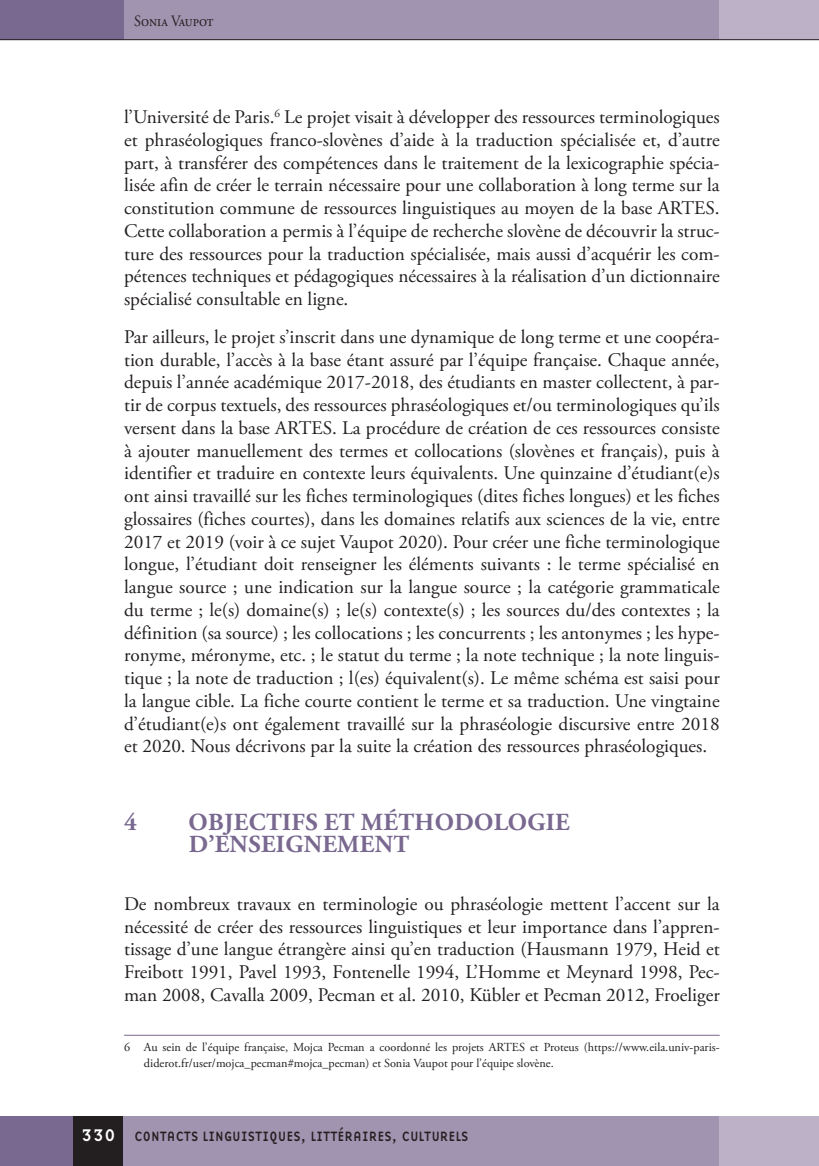
<style>
.page{position:relative;width:819px;height:1166px;background:#fff}
.page>*{position:absolute;margin:0;border:0;box-sizing:border-box;transform-origin:0 0}
.R_Naslov_-_Prva_rave{font:700 24.5px/22.8px "Adobe Garamond Pro";letter-spacing:.015em;color:#796990}
.Navaden{font:19.25px/22.8px "Adobe Garamond Pro";color:#231f20;text-align:justify}
.t1{font:15.75px "Adobe Garamond Pro";color:#231f20;scale:.9 1}
.t2{font:14px "Base Nine";letter-spacing:-.01em;color:#231f20;scale:.93 1}
.t3{font:12.25px/15.8px "Adobe Garamond Pro";color:#231f20}
.s1{font-size:17.5px;color:#fff}
</style>
<div class="page">
<div style="left:122px;top:0;width:597px;height:40px;background:#a194b0"></div>
<div style="left:719px;top:0;width:100px;height:40px;background:#bcb1c7"></div>
<div style="left:0;top:0;width:124px;height:40px;background:#796990"></div>
<hr style="left:0;top:39px;width:819px;height:1px;background:#231f20">
<div style="left:123px;top:1116px;width:621px;height:50px;background:#a194b0"></div>
<div style="left:719px;top:1116px;width:100px;height:50px;background:#bcb1c7"></div>
<div style="left:0;top:1116px;width:74px;height:50px;background:#796990"></div>
<div style="left:74px;top:1116px;width:49px;height:50px;background:#231f20"></div>
<hr style="left:124px;top:1035px;width:595px;height:1px;background:#796990">
<p class="t1" style="left:134px;top:11px;width:90px">Sonia Vaupot</p>
<p class="Navaden" style="left:124px;top:106px;width:597px">l’Université de Paris.<sup>6</sup> Le projet visait à développer des ressources terminologiques et phraséologiques franco-slovènes d’aide à la traduction spécialisée et, d’autre part, à transférer des compétences dans le traitement de la lexicographie spécia&shy;lisée afin de créer le terrain nécessaire pour une collaboration à long terme sur la constitution commune de ressources linguistiques au moyen de la base ARTES.<br>Cette collaboration a permis à l’équipe de recherche slovène de découvrir la struc&shy;ture des ressources pour la traduction spécialisée, mais aussi d’acquérir les com&shy;pétences techniques et pédagogiques nécessaires à la réalisation d’un dictionnaire spécialisé consultable en ligne.</p>
<p class="Navaden" style="left:124px;top:326px;width:597px">Par ailleurs, le projet s’inscrit dans une dynamique de long terme et une coopéra&shy;tion durable, l’accès à la base étant assuré par l’équipe française. Chaque année, depuis l’année académique 2017-2018, des étudiants en master collectent, à par&shy;tir de corpus textuels, des ressources phraséologiques et/ou terminologiques qu’ils versent dans la base ARTES. La procédure de création de ces ressources consiste à ajouter manuellement des termes et collocations (slovènes et français), puis à identifier et traduire en contexte leurs équivalents. Une quinzaine d’étudiant(e)s ont ainsi travaillé sur les fiches terminologiques (dites fiches longues) et les fiches glossaires (fiches courtes), dans les domaines relatifs aux sciences de la vie, entre 2017 et 2019 (voir à ce sujet Vaupot 2020). Pour créer une fiche terminologique longue, l’étudiant doit renseigner les éléments suivants : le terme spécialisé en langue source ; une indication sur la langue source ; la catégorie grammaticale du terme ; le(s) domaine(s) ; le(s) contexte(s) ; les sources du/des contextes ; la définition (sa source) ; les collocations ; les concurrents ; les antonymes ; les hype&shy;ronyme, méronyme, etc. ; le statut du terme ; la note technique ; la note linguis&shy;tique ; la note de traduction ; l(es) équivalent(s). Le même schéma est saisi pour la langue cible. La fiche courte contient le terme et sa traduction. Une vingtaine d’étudiant(e)s ont également travaillé sur la phraséologie discursive entre 2018 et 2020. Nous décrivons par la suite la création des ressources phraséologiques.</p>
<p class="R_Naslov_-_Prva_rave" style="left:124px;top:811px;width:14px">4</p>
<p class="R_Naslov_-_Prva_rave" style="left:188px;top:811px;width:382px">OBJECTIFS ET MÉTHODOLOGIE<br>D’ENSEIGNEMENT</p>
<p class="Navaden" style="left:124px;top:893px;width:597px">De nombreux travaux en terminologie ou phraséologie mettent l’accent sur la nécessité de créer des ressources linguistiques et leur importance dans l’appren&shy;tissage d’une langue étrangère ainsi qu’en traduction (Hausmann 1979, Heid et Freibott 1991, Pavel 1993, Fontenelle 1994, L’Homme et Meynard 1998, Pec&shy;man 2008, Cavalla 2009, Pecman et al. 2010, Kübler et Pecman 2012, Froeliger</p>
<p class="t3" style="left:144px;top:1039px;width:577px;text-indent:-20px">6 Au sein de l’équipe française, Mojca Pecman a coordonné les projets ARTES et Proteus (https://www.eila.univ-paris&shy;diderot.fr/user/mojca_pecman#mojca_pecman) et Sonia Vaupot pour l’équipe slovène.</p>
<p class="t2" style="left:81px;top:1126px;width:418px"><span class="s1">330</span> CONTACTS LINGUISTIQUES, LITTÉRAIRES, CULTURELS</p>
</div>
